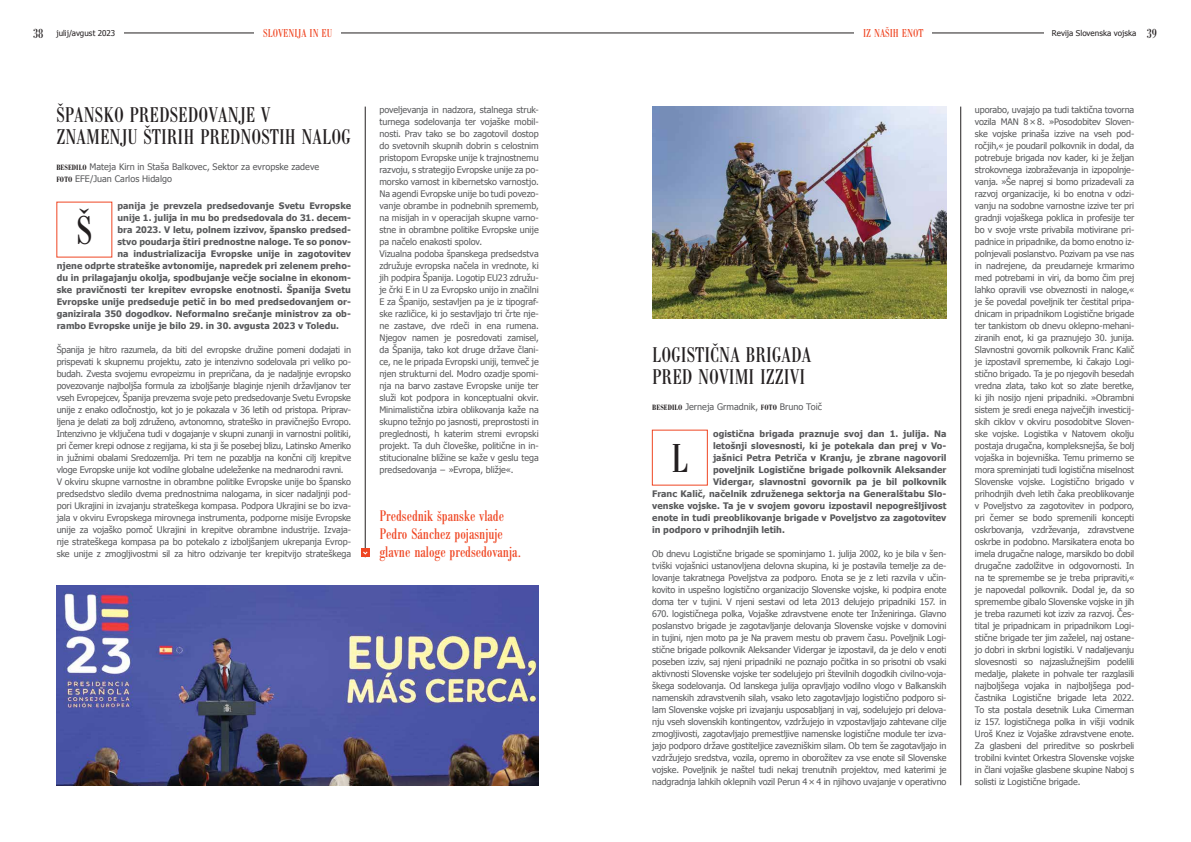
<style>
.page{position:relative;width:1191px;height:842px;background:#fff}
.page>*{position:absolute;margin:0;border:0;box-sizing:border-box;transform-origin:0 0}
.t1{font:condensed 42px "Bodoni Ant TEE";color:#231f20}
.t2{font:condensed 22.2px/22.2px "Bodoni Ant TEE";color:#231f20}
.t3{font:condensed 16px/18px "Bodoni Ant TEE";color:#ef4623}
.t4{font:condensed 12px "Bodoni Ant TEE";color:#ef4623}
.t5{font:9px/12px "Tahoma";letter-spacing:-.01em;color:#58595b}
.t6{font:700 9px "Tahoma";letter-spacing:.005em;color:#58595b}
.t7{font:8px "Tahoma";letter-spacing:.005em;color:#231f20}
.s1{font-family:"Bodoni Ant TEE";font-stretch:condensed;font-size:14px}
.s2{font-family:"Bodoni Ant TEE";font-weight:600;font-stretch:condensed;font-size:8px;color:#231f20}
</style>
<div class="page">
<hr style="left:14px;top:33px;width:1030px;height:1px;background:#231f20">
<div style="left:0;top:21px;width:123px;height:23px;background:#fff"></div>
<div style="left:854px;top:23px;width:78px;height:20px;background:#fff"></div>
<div style="left:255px;top:23px;width:86px;height:20px;background:#fff"></div>
<img style="left:652px;top:107px;width:294px;height:211px">
<img style="left:56px;top:586px;width:483px;height:199px">
<hr style="left:365px;top:107px;width:1px;height:450px;background:#231f20">
<div style="left:361px;top:548px;width:9px;height:9px;background:#ef4623"></div>
<svg style="left:363px;top:551px;width:4px;height:4px"></svg>
<hr style="left:960px;top:107px;width:1px;height:678px;background:#231f20">
<p class="t7" style="left:33px;top:28px;width:84px"><span class="s1">38</span> julij/avgust 2023</p>
<h3 class="t4" style="left:263px;top:27px;width:71px">SLOVENIJA IN EU</h3>
<h3 class="t4" style="left:863px;top:27px;width:62px">IZ NAŠIH ENOT</h3>
<p class="t7" style="left:1052px;top:28px;width:107px">Revija Slovenska vojska <span class="s1">39</span></p>
<h2 class="t2" style="left:56px;top:104px;width:296px">ŠPANSKO PREDSEDOVANJE V<br>ZNAMENJU ŠTIRIH PREDNOSTIH NALOG</h2>
<p class="t5" style="left:56px;top:161px;width:264px"><span class="s2">BESEDILO</span> Mateja Kirn in Staša Balkovec, Sektor za evropske zadeve<br><span class="s2">FOTO</span> EFE/Juan Carlos Hidalgo</p>
<p class="t6" style="left:117px;top:200px;width:235px">panija je prevzela predsedovanje Svetu Evropske</p>
<p class="t6" style="left:117px;top:212px;width:235px">unije 1. julija in mu bo predsedovala do 31. decem-</p>
<p class="t6" style="left:117px;top:224px;width:235px">bra 2023. V letu, polnem izzivov, špansko predsed-</p>
<p class="t6" style="left:117px;top:236px;width:235px">stvo poudarja štiri prednostne naloge. Te so ponov-</p>
<p class="t6" style="left:117px;top:248px;width:235px">na industrializacija Evropske unije in zagotovitev</p>
<p class="t6" style="left:57px;top:260px;width:296px">njene odprte strateške avtonomije, napredek pri zelenem preho-</p>
<p class="t6" style="left:57px;top:272px;width:296px">du in prilagajanju okolja, spodbujanje večje socialne in ekonom-</p>
<p class="t6" style="left:57px;top:284px;width:296px">ske pravičnosti ter krepitev evropske enotnosti. Španija Svetu</p>
<p class="t6" style="left:57px;top:296px;width:296px">Evropske unije predseduje petič in bo med predsedovanjem or-</p>
<p class="t6" style="left:57px;top:308px;width:296px">ganizirala 350 dogodkov. Neformalno srečanje ministrov za ob-</p>
<p class="t6" style="left:57px;top:320px;width:284px">rambo Evropske unije je bilo 29. in 30. avgusta 2023 v Toledu.</p>
<p class="t5" style="left:57px;top:343px;width:296px">Španija je hitro razumela, da biti del evropske družine pomeni dodajati in prispevati k skupnemu projektu, zato je intenzivno sodelovala pri veliko po&shy;budah. Zvesta svojemu evropeizmu in prepričana, da je nadaljnje evropsko povezovanje najboljša formula za izboljšanje blaginje njenih državljanov ter vseh Evropejcev, Španija prevzema svoje peto predsedovanje Svetu Evropske unije z enako odločnostjo, kot jo je pokazala v 36 letih od pristopa. Priprav&shy;ljena je delati za bolj združeno, avtonomno, strateško in pravičnejšo Evropo.<br>Intenzivno je vključena tudi v dogajanje v skupni zunanji in varnostni politiki, pri čemer krepi odnose z regijama, ki sta ji še posebej blizu, Latinsko Ameriko in južnimi obalami Sredozemlja. Pri tem ne pozablja na končni cilj krepitve vloge Evropske unije kot vodilne globalne udeleženke na mednarodni ravni.<br>V okviru skupne varnostne in obrambne politike Evropske unije bo špansko predsedstvo sledilo dvema prednostnima nalogama, in sicer nadaljnji pod&shy;pori Ukrajini in izvajanju strateškega kompasa. Podpora Ukrajini se bo izva&shy;jala v okviru Evropskega mirovnega instrumenta, podporne misije Evropske unije za vojaško pomoč Ukrajini in krepitve obrambne industrije. Izvaja&shy;nje strateškega kompasa pa bo potekalo z izboljšanjem ukrepanja Evrop&shy;ske unije z zmogljivostmi sil za hitro odzivanje ter krepitvijo strateškega</p>
<h1 class="t1" style="left:76px;top:208px;width:17px">Š</h1>
<p class="t5" style="left:379px;top:104px;width:161px">poveljevanja in nadzora, stalnega struk&shy;turnega sodelovanja ter vojaške mobil&shy;nosti. Prav tako se bo zagotovil dostop do svetovnih skupnih dobrin s celostnim pristopom Evropske unije k trajnostnemu razvoju, s strategijo Evropske unije za po&shy;morsko varnost in kibernetsko varnostjo.<br>Na agendi Evropske unije bo tudi povezo&shy;vanje obrambe in podnebnih sprememb, na misijah in v operacijah skupne varno&shy;stne in obrambne politike Evropske unije pa načelo enakosti spolov.<br>Vizualna podoba španskega predsedstva združuje evropska načela in vrednote, ki jih podpira Španija. Logotip EU23 združu&shy;je črki E in U za Evropsko unijo in značilni E za Španijo, sestavljen pa je iz tipograf&shy;ske različice, ki jo sestavljajo tri črte nje&shy;ne zastave, dve rdeči in ena rumena.<br>Njegov namen je posredovati zamisel, da Španija, tako kot druge države člani&shy;ce, ne le pripada Evropski uniji, temveč je njen strukturni del. Modro ozadje spomi&shy;nja na barvo zastave Evropske unije ter služi kot podpora in konceptualni okvir.<br>Minimalistična izbira oblikovanja kaže na skupno težnjo po jasnosti, preprostosti in preglednosti, h katerim stremi evropski projekt. Ta duh človeške, politične in in&shy;stitucionalne bližine se kaže v geslu tega predsedovanja − »Evropa, bližje«.</p>
<h3 class="t3" style="left:379px;top:507px;width:143px">Predsednik španske vlade<br>Pedro Sánchez pojasnjuje glavne naloge predsedovanja.</h3>
<h2 class="t2" style="left:652px;top:344px;width:161px">LOGISTIČNA BRIGADA<br>PRED NOVIMI IZZIVI</h2>
<p class="t5" style="left:652px;top:401px;width:171px"><span class="s2">BESEDILO</span> Jerneja Grmadnik, <span class="s2">FOTO</span> Bruno Toič</p>
<p class="t6" style="left:713px;top:428px;width:235px">ogistična brigada praznuje svoj dan 1. julija. Na</p>
<p class="t6" style="left:713px;top:440px;width:235px">letošnji slovesnosti, ki je potekala dan prej v Vo-</p>
<p class="t6" style="left:713px;top:452px;width:235px">jašnici Petra Petriča v Kranju, je zbrane nagovoril</p>
<p class="t6" style="left:713px;top:464px;width:235px">poveljnik Logistične brigade polkovnik Aleksander</p>
<p class="t6" style="left:713px;top:476px;width:235px">Vidergar, slavnostni govornik pa je bil polkovnik</p>
<p class="t6" style="left:652px;top:488px;width:296px">Franc Kalič, načelnik združenega sektorja na Generalštabu Slo-</p>
<p class="t6" style="left:652px;top:500px;width:296px">venske vojske. Ta je v svojem govoru izpostavil nepogrešljivost</p>
<p class="t6" style="left:652px;top:512px;width:296px">enote in tudi preoblikovanje brigade v Poveljstvo za zagotovitev</p>
<p class="t6" style="left:652px;top:524px;width:134px">in podporo v prihodnjih letih.</p>
<p class="t5" style="left:652px;top:547px;width:296px;text-align:justify">Ob dnevu Logistične brigade se spominjamo 1. julija 2002, ko je bila v šen&shy;tviški vojašnici ustanovljena delovna skupina, ki je postavila temelje za de&shy;lovanje takratnega Poveljstva za podporo. Enota se je z leti razvila v učin&shy;kovito in uspešno logistično organizacijo Slovenske vojske, ki podpira enote doma ter v tujini. V njeni sestavi od leta 2013 delujejo pripadniki 157. in 670. logističnega polka, Vojaške zdravstvene enote ter Inženiringa. Glavno poslanstvo brigade je zagotavljanje delovanja Slovenske vojske v domovini in tujini, njen moto pa je Na pravem mestu ob pravem času. Poveljnik Logi&shy;stične brigade polkovnik Aleksander Vidergar je izpostavil, da je delo v enoti poseben izziv, saj njeni pripadniki ne poznajo počitka in so prisotni ob vsaki aktivnosti Slovenske vojske ter sodelujejo pri številnih dogodkih civilno-voja&shy;škega sodelovanja. Od lanskega julija opravljajo vodilno vlogo v Balkanskih namenskih zdravstvenih silah, vsako leto zagotavljajo logistično podporo si&shy;lam Slovenske vojske pri izvajanju usposabljanj in vaj, sodelujejo pri delova&shy;nju vseh slovenskih kontingentov, vzdržujejo in vzpostavljajo zahtevane cilje zmogljivosti, zagotavljajo premestljive namenske logistične module ter izva&shy;jajo podporo države gostiteljice zavezniškim silam. Ob tem še zagotavljajo in vzdržujejo sredstva, vozila, opremo in oborožitev za vse enote sil Slovenske vojske. Poveljnik je naštel tudi nekaj trenutnih projektov, med katerimi je nadgradnja lahkih oklepnih vozil Perun 4×4 in njihovo uvajanje v operativno</p>
<h1 class="t1" style="left:671px;top:436px;width:19px">L</h1>
<p class="t5" style="left:975px;top:103px;width:161px;text-align:justify">uporabo, uvajajo pa tudi taktična tovorna vozila MAN 8×8. »Posodobitev Sloven&shy;ske vojske prinaša izzive na vseh pod&shy;ročjih,« je poudaril polkovnik in dodal, da potrebuje brigada nov kader, ki je željan strokovnega izobraževanja in izpopolnje&shy;vanja. »Še naprej si bomo prizadevali za razvoj organizacije, ki bo enotna v odzi&shy;vanju na sodobne varnostne izzive ter pri gradnji vojaškega poklica in profesije ter bo v svoje vrste privabila motivirane pri&shy;padnice in pripadnike, da bomo enotno iz&shy;polnjevali poslanstvo. Pozivam pa vse nas in nadrejene, da preudarneje krmarimo med potrebami in viri, da bomo čim prej lahko opravili vse obveznosti in naloge,« je še povedal poveljnik ter čestital pripa&shy;dnicam in pripadnikom Logistične brigade ter tankistom ob dnevu oklepno-mehani&shy;ziranih enot, ki ga praznujejo 30. junija.<br>Slavnostni govornik polkovnik Franc Kalič je izpostavil spremembe, ki čakajo Logi&shy;stično brigado. Ta je po njegovih besedah vredna zlata, tako kot so zlate beretke, ki jih nosijo njeni pripadniki. »Obrambni sistem je sredi enega največjih investicij&shy;skih ciklov v okviru posodobitve Sloven&shy;ske vojske. Logistika v Natovem okolju postaja drugačna, kompleksnejša, še bolj vojaška in bojevniška. Temu primerno se mora spreminjati tudi logistična miselnost Slovenske vojske. Logistično brigado v prihodnjih dveh letih čaka preoblikovanje v Poveljstvo za zagotovitev in podporo, pri čemer se bodo spremenili koncepti oskrbovanja, vzdrževanja, zdravstvene oskrbe in podobno. Marsikatera enota bo imela drugačne naloge, marsikdo bo dobil drugačne zadolžitve in odgovornosti. In na te spremembe se je treba pripraviti,« je napovedal polkovnik. Dodal je, da so spremembe gibalo Slovenske vojske in jih je treba razumeti kot izziv za razvoj. Čes&shy;tital je pripadnicam in pripadnikom Logi&shy;stične brigade ter jim zaželel, naj ostane&shy;jo dobri in skrbni logistiki. V nadaljevanju slovesnosti so najzaslužnejšim podelili medalje, plakete in pohvale ter razglasili najboljšega vojaka in najboljšega pod&shy;častnika Logistične brigade leta 2022.<br>To sta postala desetnik Luka Cimerman iz 157. logističnega polka in višji vodnik Uroš Knez iz Vojaške zdravstvene enote.<br>Za glasbeni del prireditve so poskrbeli trobilni kvintet Orkestra Slovenske vojske in člani vojaške glasbene skupine Naboj s solisti iz Logistične brigade.</p>
</div>
